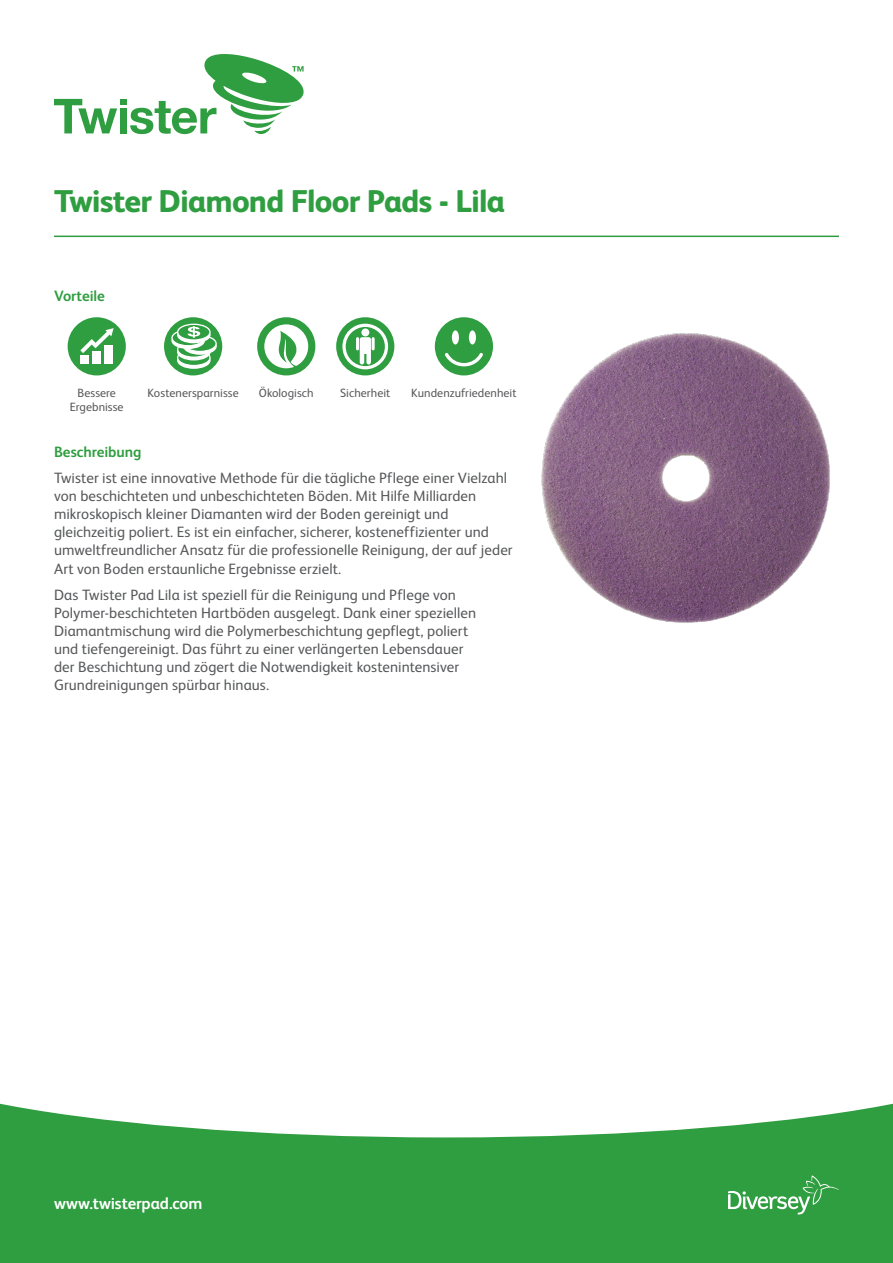
<style>
.page{position:relative;width:893px;height:1263px;background:#fff}
.page>*{position:absolute;margin:0;border:0;box-sizing:border-box;transform-origin:0 0}
.MainHead{font:800 31.5px "FS Albert Pro";letter-spacing:-.025em;color:#2f9e40}
.t1{font:700 16.5px "FS Albert Pro";letter-spacing:-.01em;color:#fff}
.Maintext{font:15px/18px "FS Albert Pro";letter-spacing:.005em;color:#57585a}
.Subheads{font:700 15px "FS Albert Pro";letter-spacing:-.005em;color:#2f9e40}
.Maintext-2{font:12px/14.4px "FS Albert Pro";letter-spacing:.005em;color:#57585a;text-align:center}
</style>
<div class="page">
<svg style="left:54px;top:54px;width:250px;height:81px"></svg>
<hr style="left:54px;top:236px;width:785px;height:1px;background:#2f9e40">
<svg style="left:0;top:1103px;width:893px;height:160px;fill:#2f9e40"></svg>
<svg style="left:728px;top:1175px;width:111px;height:39px;background:#4dac5c"></svg>
<div style="left:68px;top:317px;width:58px;height:58px;background:#2f9e40;border-radius:50%"></div>
<svg style="left:80px;top:328px;width:34px;height:25px"></svg>
<div style="left:80px;top:355px;width:9px;height:9px;background:#fff"></div>
<div style="left:92px;top:351px;width:9px;height:13px;background:#fff"></div>
<div style="left:104px;top:345px;width:9px;height:19px;background:#fff"></div>
<div style="left:164px;top:317px;width:58px;height:58px;background:#2f9e40;border-radius:50%"></div>
<svg style="left:171px;top:324px;width:46px;height:45px"></svg>
<svg style="left:257px;top:317px;width:58px;height:58px"></svg>
<div style="left:336px;top:317px;width:58px;height:58px;background:#2f9e40;border-radius:50%"></div>
<svg style="left:342px;top:324px;width:46px;height:45px"></svg>
<div style="left:435px;top:317px;width:58px;height:58px;background:#2f9e40;border-radius:50%"></div>
<svg style="left:445px;top:353px;width:38px;height:13px"></svg>
<div style="left:452px;top:330px;width:7px;height:14px;background:#fff;border-radius:50%"></div>
<div style="left:469px;top:330px;width:7px;height:14px;background:#fff;border-radius:50%"></div>
<img style="left:541px;top:333px;width:289px;height:290px">
<p class="MainHead" style="left:54px;top:177px;width:452px">Twister Diamond Floor Pads - Lila</p>
<p class="Subheads" style="left:54px;top:285px;width:52px">Vorteile</p>
<p class="Maintext-2" style="left:70px;top:384px;width:55px">Bessere<br>Ergebnisse</p>
<p class="Maintext-2" style="left:147px;top:384px;width:93px">Kostenersparnisse</p>
<p class="Maintext-2" style="left:259px;top:384px;width:56px">Ökologisch</p>
<p class="Maintext-2" style="left:340px;top:384px;width:52px">Sicherheit</p>
<p class="Maintext-2" style="left:411px;top:384px;width:107px">Kundenzufriedenheit</p>
<p class="Subheads" style="left:54px;top:441px;width:89px">Beschreibung</p>
<p class="Maintext" style="left:54px;top:468px;width:460px">Twister ist eine innovative Methode für die tägliche Pflege einer Vielzahl von beschichteten und unbeschichteten Böden. Mit Hilfe Milliarden mikroskopisch kleiner Diamanten wird der Boden gereinigt und gleichzeitig poliert. Es ist ein einfacher, sicherer, kosteneffizienter und umweltfreundlicher Ansatz für die professionelle Reinigung, der auf jeder Art von Boden erstaunliche Ergebnisse erzielt.</p>
<p class="Maintext" style="left:54px;top:585px;width:424px">Das Twister Pad Lila ist speziell für die Reinigung und Pflege von Polymer-beschichteten Hartböden ausgelegt. Dank einer speziellen Diamantmischung wird die Polymerbeschichtung gepflegt, poliert und tiefengereinigt. Das führt zu einer verlängerten Lebensdauer der Beschichtung und zögert die Notwendigkeit kostenintensiver Grundreinigungen spürbar hinaus.</p>
<p class="t1" style="left:54px;top:1192px;width:150px">www.twisterpad.com</p>
</div>
